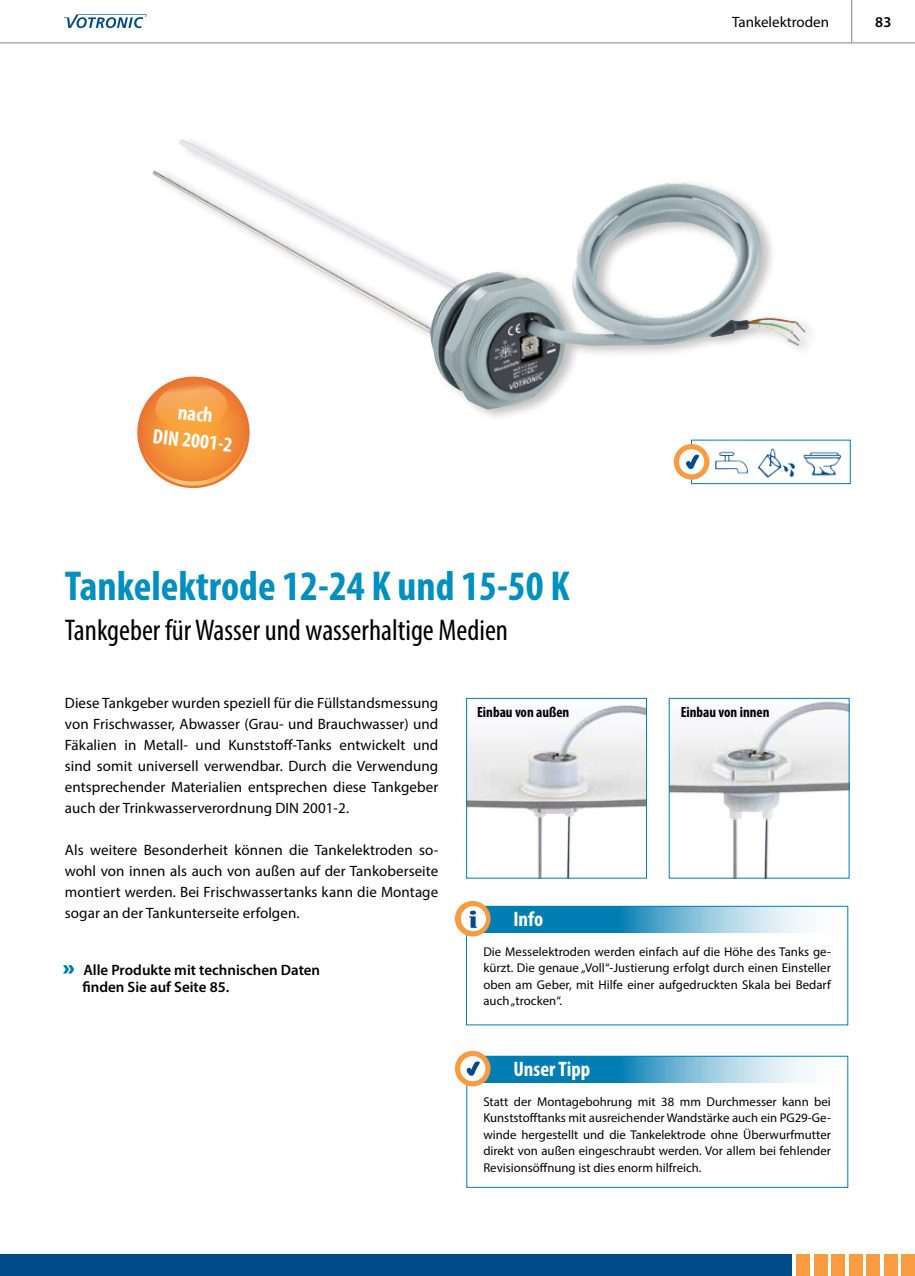
<style>
.page{position:relative;width:915px;height:1276px;background:#fff}
.page>*{position:absolute;margin:0;border:0;box-sizing:border-box;transform-origin:0 0}
.t1{font:700 condensed 42px "Myriad Pro";color:#008fbf}
.t2{font:condensed 30px "Myriad Pro";color:#000}
.t3{font:700 condensed 21px/27px "Myriad Pro";color:#fff;text-align:center}
.t4{font:15px/21px "Myriad Pro";letter-spacing:.005em;color:#000;text-align:justify}
.t5{font:600 15px/16.5px "Myriad Pro";color:#000}
.t6{font:700 condensed 14.85px "Myriad Pro";color:#000}
.t7{font:12.75px/16.5px "Myriad Pro";color:#000;text-align:justify}
.s1{font-size:18px;color:#007db3}
</style>
<div class="page">
<hr style="left:0;top:43px;width:914px;height:1px;background:#808285">
<hr style="left:851px;top:0;width:1px;height:43px;background:#808285">
<svg style="left:64px;top:14px;width:82px;height:14px"></svg>
<div style="left:796px;top:1254px;width:13px;height:22px;background:#f89b41"></div>
<div style="left:813px;top:1254px;width:13px;height:22px;background:#f89b41"></div>
<div style="left:831px;top:1254px;width:13px;height:22px;background:#f89b41"></div>
<div style="left:848px;top:1254px;width:13px;height:22px;background:#f89b41"></div>
<div style="left:866px;top:1254px;width:13px;height:22px;background:#f89b41"></div>
<div style="left:883px;top:1254px;width:14px;height:22px;background:#f89b41"></div>
<div style="left:901px;top:1254px;width:13px;height:22px;background:#f89b41"></div>
<div style="left:0;top:1254px;width:791px;height:22px;background:#004b88"></div>
<img style="left:468px;top:705px;width:176px;height:171px">
<div style="left:466px;top:698px;width:180px;height:180px;border:1px solid #007db3"></div>
<img style="left:670px;top:701px;width:177px;height:175px">
<div style="left:152px;top:134px;width:669px;height:287px;background:#000;opacity:.25"></div>
<img style="left:179px;top:140px;width:92px;height:52px">
<svg style="left:484px;top:1056px;width:363px;height:26px"></svg>
<svg style="left:455px;top:1050px;width:35px;height:36px"></svg>
<div style="left:460px;top:1056px;width:25px;height:25px;background:#fff;border-radius:50%"></div>
<svg style="left:464px;top:1059px;width:16px;height:17px"></svg>
<div style="left:691px;top:440px;width:159px;height:44px;border:1px solid #007db3"></div>
<div style="left:673px;top:444px;width:36px;height:35px;background:#f89b41;border-radius:50%"></div>
<svg style="left:678px;top:449px;width:26px;height:25px"></svg>
<svg style="left:684px;top:453px;width:15px;height:18px"></svg>
<img style="left:715px;top:451px;width:32px;height:23px">
<img style="left:757px;top:448px;width:38px;height:30px">
<img style="left:803px;top:451px;width:38px;height:25px">
<svg style="left:484px;top:906px;width:363px;height:26px"></svg>
<div style="left:455px;top:901px;width:35px;height:35px;background:#f89b41;border-radius:50%"></div>
<div style="left:460px;top:906px;width:26px;height:25px;background:#fff;border-radius:50%"></div>
<svg style="left:469px;top:910px;width:8px;height:18px"></svg>
<svg style="left:63px;top:965px;width:12px;height:9px"></svg>
<svg style="left:137px;top:377px;width:115px;height:111px"></svg>
<h3 class="t3" style="left:157px;top:396px;width:81px;rotate:6deg">nach<br>DIN 2001-2</h3>
<h1 class="t1" style="left:65px;top:559px;width:506px">Tankelektrode 12-24 K und 15-50 K</h1>
<h2 class="t2" style="left:65px;top:612px;width:444px">Tankgeber für Wasser und wasserhaltige Medien</h2>
<p class="t4" style="left:731px;top:11px;width:98px">Tankelektroden</p>
<p class="t5" style="left:875px;top:13px;width:18px">83</p>
<p class="t4" style="left:65px;top:692px;width:375px">Diese Tankgeber wurden speziell für die Füllstandsmessung von Frischwasser, Abwasser (Grau- und Brauchwasser) und Fäkalien in Metall- und Kunststoff-Tanks entwickelt und sind somit universell verwendbar. Durch die Verwendung entsprechender Materialien entsprechen diese Tankgeber auch der Trinkwasserverordnung DIN 2001-2.</p>
<p class="t4" style="left:65px;top:839px;width:375px">Als weitere Besonderheit können die Tankelektroden so&shy;wohl von innen als auch von außen auf der Tankoberseite montiert werden. Bei Frischwassertanks kann die Montage sogar an der Tankunterseite erfolgen.</p>
<p class="t5" style="left:82px;top:961px;width:239px;text-indent:-18px"><span class="s1">››</span> Alle Produkte mit technischen Daten finden Sie auf Seite 85.</p>
<p class="t6" style="left:477px;top:702px;width:94px">Einbau von außen</p>
<p class="t6" style="left:680px;top:702px;width:90px">Einbau von innen</p>
<h3 class="t3" style="left:513px;top:905px;width:31px">Info</h3>
<p class="t7" style="left:483px;top:943px;width:349px">Die Messelektroden werden einfach auf die Höhe des Tanks ge&shy;kürzt. Die genaue „Voll“-Justierung erfolgt durch einen Einsteller oben am Geber, mit Hilfe einer aufgedruckten Skala bei Bedarf auch „trocken“.</p>
<h3 class="t3" style="left:513px;top:1055px;width:78px">Unser Tipp</h3>
<p class="t7" style="left:483px;top:1093px;width:349px">Statt der Montagebohrung mit 38 mm Durchmesser kann bei Kunststofftanks mit ausreichender Wandstärke auch ein PG29-Ge&shy;winde hergestellt und die Tankelektrode ohne Überwurfmutter direkt von außen eingeschraubt werden. Vor allem bei fehlender Revisionsöffnung ist dies enorm hilfreich.</p>
</div>
